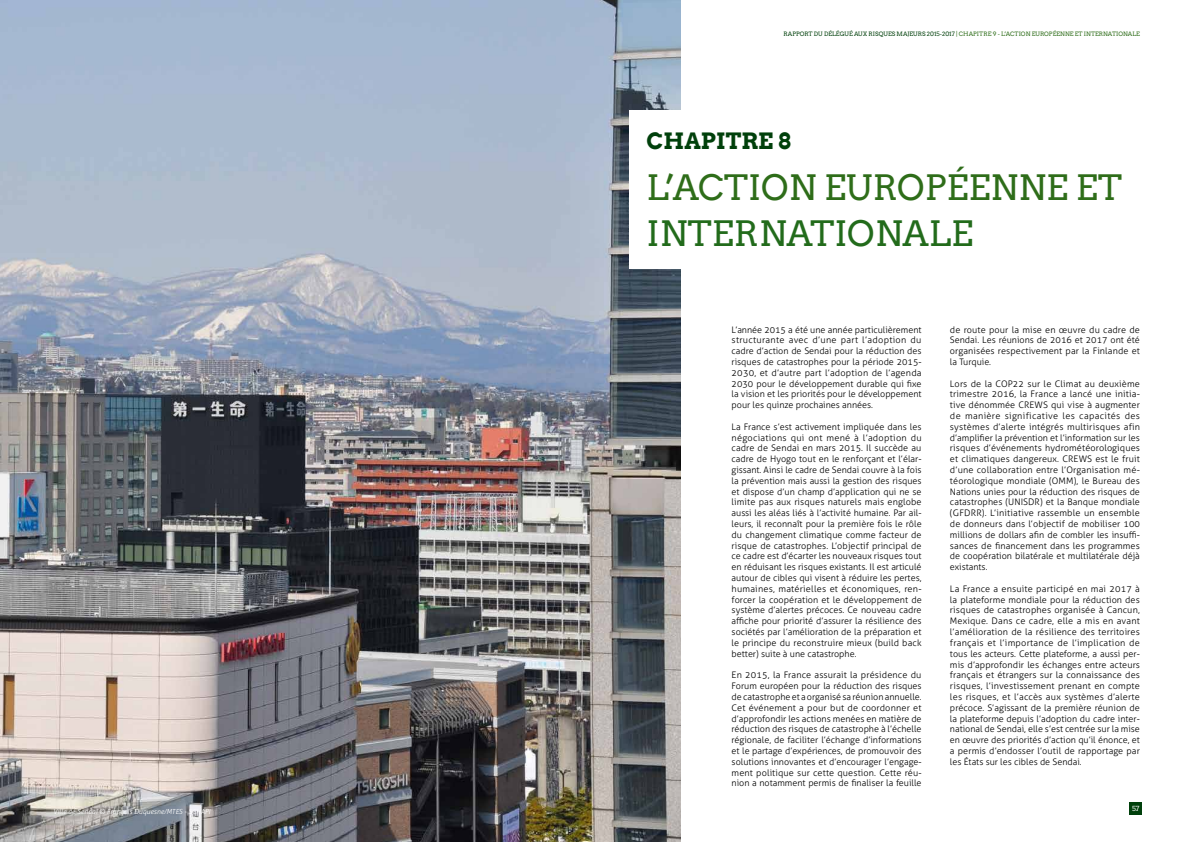
<style>
.page{position:relative;width:1191px;height:842px;background:#fff}
.page>*{position:absolute;margin:0;border:0;box-sizing:border-box;transform-origin:0 0}
.t1{font:35px "Arvo";color:#2e6d19}
.t2{font:35px "Arvo";color:#226b1b}
.t3{font:700 22.5px "Arvo";color:#00400b}
.t4{font:300 9px/10.8px "Aller";color:#000;text-align:justify}
.t5{font:italic 300 7px "Aller";color:#fff}
.t6{font:7px "Arvo";color:#fff}
.t7{font:6px "Arvo";color:#2e6d19}
.s1{color:#00400b}
</style>
<div class="page">
<img style="left:0;top:0;width:680px;height:842px">
<div style="left:629px;top:111px;width:349px;height:158px;background:#fff"></div>
<div style="left:1129px;top:802px;width:13px;height:13px;background:#00400b"></div>
<p class="t5" style="left:53px;top:807px;width:159px">Ville de Sendai © François Duquesne/MTES - SCHAPI</p>
<p class="t7" style="left:783px;top:30px;width:358px"><span class="s1">RAPPORT DU DÉLÉGUÉ AUX RISQUES MAJEURS 2015-2017</span> | CHAPITRE 9 - L’ACTION EUROPÉENNE ET INTERNATIONALE</p>
<h2 class="t3" style="left:646px;top:128px;width:85px">CHAPITRE</h2>
<h2 class="t3" style="left:778px;top:128px;width:14px">8</h2>
<h1 class="t1" style="left:646px;top:167px;width:477px">L’ACTION EUROPÉENNE ET</h1>
<h1 class="t2" style="left:646px;top:213px;width:328px">INTERNATIONALE</h1>
<p class="t4" style="left:731px;top:324px;width:191px">L’année 2015 a été une année particulièrement structurante avec d’une part l’adoption du cadre d’action de Sendai pour la réduction des risques de catastrophes pour la période 2015- 2030, et d’autre part l’adoption de l’agenda 2030 pour le développement durable qui fixe la vision et les priorités pour le développement pour les quinze prochaines années.</p>
<p class="t4" style="left:731px;top:421px;width:192px">La France s’est activement impliquée dans les négociations qui ont mené à l’adoption du cadre de Sendai en mars 2015. Il succède au cadre de Hyogo tout en le renforçant et l’élar&shy;gissant. Ainsi le cadre de Sendai couvre à la fois la prévention mais aussi la gestion des risques et dispose d’un champ d’application qui ne se limite pas aux risques naturels mais englobe aussi les aléas liés à l’activité humaine. Par ail&shy;leurs, il reconnaît pour la première fois le rôle du changement climatique comme facteur de risque de catastrophes. L’objectif principal de ce cadre est d’écarter les nouveaux risques tout en réduisant les risques existants. Il est articulé autour de cibles qui visent à réduire les pertes, humaines, matérielles et économiques, ren&shy;forcer la coopération et le développement de système d’alertes précoces. Ce nouveau cadre affiche pour priorité d’assurer la résilience des sociétés par l’amélioration de la préparation et le principe du reconstruire mieux (build back better) suite à une catastrophe.</p>
<p class="t4" style="left:731px;top:670px;width:191px">En 2015, la France assurait la présidence du Forum européen pour la réduction des risques de catastrophe et a organisé sa réunion annuelle.<br>Cet événement a pour but de coordonner et d’approfondir les actions menées en matière de réduction des risques de catastrophe à l’échelle régionale, de faciliter l’échange d’informations et le partage d’expériences, de promouvoir des solutions innovantes et d’encourager l’engage&shy;ment politique sur cette question. Cette réu&shy;nion a notamment permis de finaliser la feuille</p>
<p class="t4" style="left:950px;top:324px;width:191px">de route pour la mise en œuvre du cadre de Sendai. Les réunions de 2016 et 2017 ont été organisées respectivement par la Finlande et la Turquie.</p>
<p class="t4" style="left:950px;top:378px;width:192px">Lors de la COP22 sur le Climat au deuxième trimestre 2016, la France a lancé une initia&shy;tive dénommée CREWS qui vise à augmenter de manière significative les capacités des systèmes d’alerte intégrés multirisques afin d’amplifier la prévention et l’information sur les risques d’événements hydrométéorologiques et climatiques dangereux. CREWS est le fruit d’une collaboration entre l’Organisation mé&shy;téorologique mondiale (OMM), le Bureau des Nations unies pour la réduction des risques de catastrophes (UNISDR) et la Banque mondiale (GFDRR). L’initiative rassemble un ensemble de donneurs dans l’objectif de mobiliser 100 millions de dollars afin de combler les insuffi&shy;sances de financement dans les programmes de coopération bilatérale et multilatérale déjà existants.</p>
<p class="t4" style="left:950px;top:583px;width:191px">La France a ensuite participé en mai 2017 à la plateforme mondiale pour la réduction des risques de catastrophes organisée à Cancun, Mexique. Dans ce cadre, elle a mis en avant l’amélioration de la résilience des territoires français et l’importance de l’implication de tous les acteurs. Cette plateforme, a aussi per&shy;mis d’approfondir les échanges entre acteurs français et étrangers sur la connaissance des risques, l’investissement prenant en compte les risques, et l’accès aux systèmes d’alerte précoce. S’agissant de la première réunion de la plateforme depuis l’adoption du cadre inter&shy;national de Sendai, elle s’est centrée sur la mise en œuvre des priorités d’action qu’il énonce, et a permis d’endosser l’outil de rapportage par les États sur les cibles de Sendai.</p>
<p class="t6" style="left:1132px;top:805px;width:9px">57</p>
</div>
